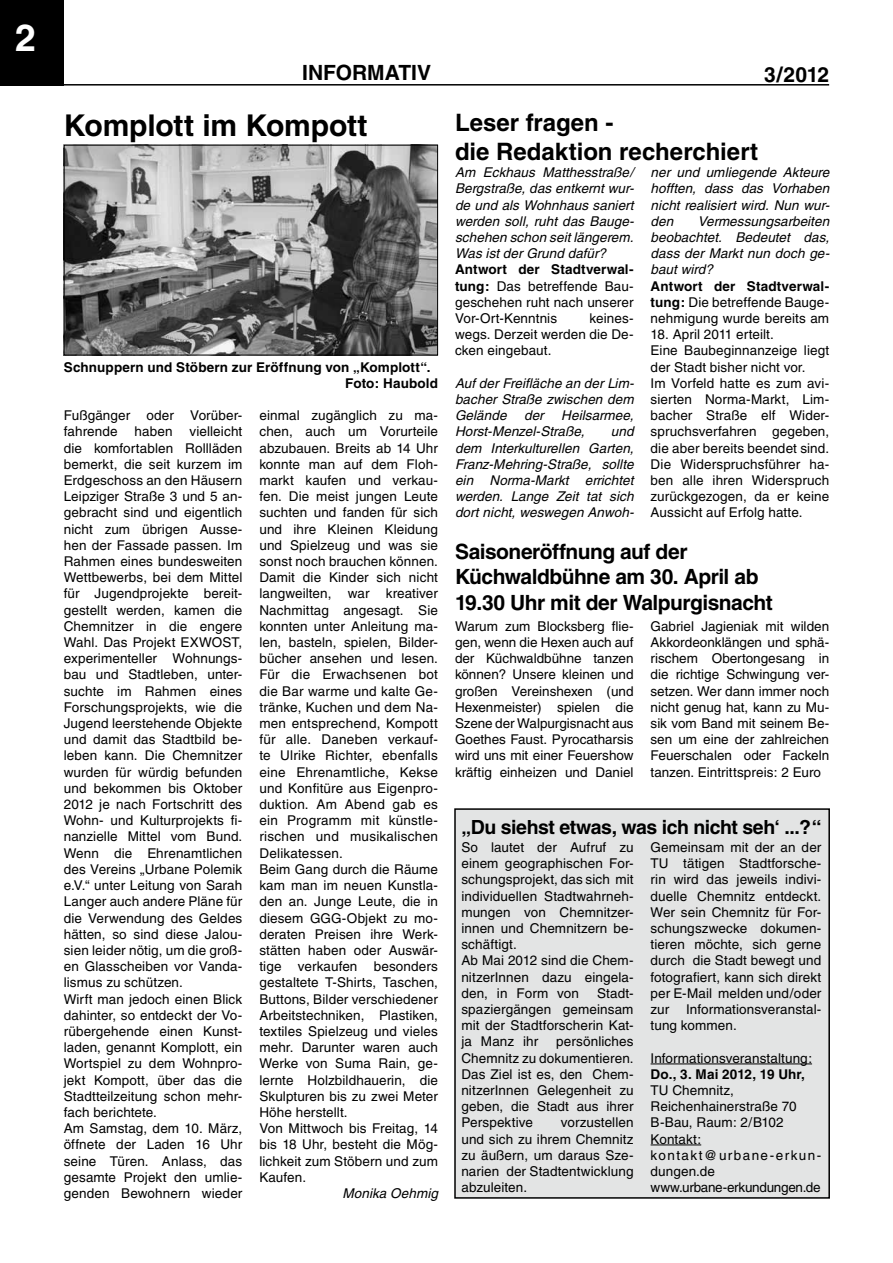
<style>
.page{position:relative;width:893px;height:1263px;background:#fff}
.page>*{position:absolute;margin:0;border:0;box-sizing:border-box;transform-origin:0 0}
.t1{font:700 37.5px "Helvetica";color:#fff}
.t2{font:700 30px "Helvetica";letter-spacing:-.005em;color:#000}
.t3{font:700 24px/28.8px "Helvetica";color:#000}
.t4{font:700 21px/25.2px "Helvetica";letter-spacing:-.025em;color:#000}
.t5{font:700 19.5px "Helvetica";letter-spacing:-.025em;color:#000}
.t6{font:13.5px/16.2px "Helvetica";letter-spacing:.01em;color:#000;text-align:justify}
.t7{font:italic 13.5px/16.2px "Helvetica";letter-spacing:.005em;color:#000;text-align:justify}
.t8{font:700 13.5px/16.2px "Helvetica";letter-spacing:.01em;color:#000}
.s1{font-weight:700}
</style>
<div class="page">
<div style="left:0;top:0;width:64px;height:86px;background:#000"></div>
<hr style="left:64px;top:84px;width:765px;height:2px;background:#000">
<div style="left:455px;top:809px;width:374px;height:389px;background:#e3e4e4"></div>
<div style="left:454px;top:808px;width:376px;height:391px;border:2px solid #000"></div>
<img style="left:66px;top:147px;width:370px;height:206px">
<div style="left:64px;top:145px;width:374px;height:210px;border:1px solid #000"></div>
<hr style="left:651px;top:1063px;width:161px;height:1px;background:#000">
<hr style="left:651px;top:1144px;width:50px;height:1px;background:#000">
<h1 class="t1" style="left:15px;top:15px;width:22px">2</h1>
<h3 class="t4" style="left:302px;top:60px;width:64px">Informati</h3>
<h3 class="t4" style="left:417px;top:60px;width:16px">v</h3>
<h3 class="t4" style="left:764px;top:62px;width:67px">3/2012</h3>
<h2 class="t2" style="left:64px;top:107px;width:305px">Komplott im Kompott</h2>
<h3 class="t3" style="left:455px;top:108px;width:305px">Leser fragen -<br>die Redaktion recherchiert</h3>
<p class="t8" style="left:345px;top:359px;width:94px;text-indent:-281px">Schnuppern und Stöbern zur Eröffnung von „Komplott“.<br>Foto: Haubold</p>
<p class="t6" style="left:64px;top:407px;width:180px">Fußgänger oder Vorüber&shy;fahrende</p>
<p class="t6" style="left:64px;top:424px;width:180px;text-align:left;text-indent:126px">vielleicht die komfortablen Rollläden bemerkt, die seit kurzem im<br>Erdgeschoss an den Häusern<br>Leipziger Straße 3 und 5 an&shy;gebracht sind und eigentlich nicht zum übrigen Ausse&shy;hen der Fassade passen. Im<br>Rahmen eines bundesweiten<br>Wettbewerbs, bei dem Mittel für Jugendprojekte bereit&shy;gestellt werden, kamen die<br>Chemnitzer in die engere<br>Wahl. Das Projekt EXWOST, experimenteller Wohnungs&shy;bau und Stadtleben, unter&shy;suchte im Rahmen eines<br>Forschungsprojekts, wie die<br>Jugend leerstehende Objekte und damit das Stadtbild be&shy;leben kann. Die Chemnitzer wurden für würdig befunden und bekommen bis Oktober<br>2012 je nach Fortschritt des<br>Wohn- und Kulturprojekts fi&shy;nanzielle Mittel vom Bund.<br>Wenn die Ehrenamtlichen des Vereins „Urbane Polemik e.V.“ unter Leitung von Sarah<br>Langer auch andere Pläne für die Verwendung des Geldes hätten, so sind diese Jalou&shy;sien leider nötig, um die groß&shy;en Glasscheiben vor Vanda&shy;lismus zu schützen.<br>Wirft man jedoch einen Blick dahinter, so entdeckt der Vo&shy;rübergehende einen Kunst&shy;laden, genannt Komplott, ein<br>Wortspiel zu dem Wohnpro&shy;jekt Kompott, über das die<br>Stadtteilzeitung schon mehr&shy;fach berichtete.<br>Am Samstag, dem 10. März, öffnete der Laden 16 Uhr seine Türen. Anlass, das gesamte Projekt den umlie&shy;genden Bewohnern wieder</p>
<p class="t6" style="left:135px;top:424px;width:40px">haben</p>
<p class="t6" style="left:259px;top:407px;width:180px;text-align:left">einmal zugänglich zu ma&shy;chen, auch um Vorurteile abzubauen. Breits ab 14 Uhr konnte man auf dem Floh&shy;markt kaufen und verkau&shy;fen. Die meist jungen Leute suchten und fanden für sich und ihre Kleinen Kleidung und Spielzeug und was sie sonst noch brauchen können.<br>Damit die Kinder sich nicht langweilten, war kreativer<br>Nachmittag angesagt. Sie konnten unter Anleitung ma&shy;len, basteln, spielen, Bilder&shy;bücher ansehen und lesen.<br>Für die Erwachsenen bot die Bar warme und kalte Ge&shy;tränke, Kuchen und dem Na&shy;men entsprechend, Kompott für alle. Daneben verkauf&shy;te Ulrike Richter, ebenfalls eine Ehrenamtliche, Kekse und Konfitüre aus Eigenpro&shy;duktion. Am Abend gab es ein Programm mit künstle&shy;rischen und musikalischen<br>Delikatessen.<br>Beim Gang durch die Räume kam man im neuen Kunstla&shy;den an. Junge Leute, die in diesem GGG-Objekt zu mo&shy;deraten Preisen ihre Werk&shy;stätten haben oder Auswär&shy;tige verkaufen besonders gestaltete T-Shirts, Taschen,<br>Buttons, Bilder verschiedener<br>Arbeitstechniken, Plastiken, textiles Spielzeug und vieles mehr. Darunter waren auch<br>Werke von Suma Rain, ge&shy;lernte Holzbildhauerin, die<br>Skulpturen bis zu zwei Meter<br>Höhe herstellt.<br>Von Mittwoch bis Freitag, 14 bis 18 Uhr, besteht die Mög&shy;lichkeit zum Stöbern und zum<br>Kaufen.</p>
<p class="t7" style="left:342px;top:1185px;width:97px">Monika Oehmig</p>
<p class="t7" style="left:455px;top:164px;width:180px">Am Eckhaus Matthesstraße/ Bergstraße, das entkernt wur&shy;de und als Wohnhaus saniert werden soll, ruht das Bauge&shy;schehen schon seit längerem.<br>Was ist der Grund dafür?</p>
<p class="t6" style="left:455px;top:262px;width:180px"><span class="s1">Antwort der Stadtverwal&shy;tung:</span> Das betreffende Bau&shy;geschehen ruht nach unserer Vor-Ort-Kenntnis</p>
<p class="t6" style="left:455px;top:310px;width:180px;text-indent:135px">keines&shy;wegs. Derzeit werden die De&shy;cken eingebaut.</p>
<p class="t7" style="left:455px;top:375px;width:180px">Auf der Freifläche an der Lim&shy;bacher Straße zwischen dem Gelände</p>
<p class="t7" style="left:455px;top:407px;width:180px;text-indent:106px">Heilsarmee,<br>Horst-Menzel-Straße,</p>
<p class="t7" style="left:524px;top:407px;width:21px">der</p>
<p class="t7" style="left:455px;top:424px;width:180px;text-indent:156px">und dem Interkulturellen Garten, Franz-Mehring-Straße, sollte ein Norma-Markt errichtet werden. Lange Zeit tat sich dort nicht, weswegen Anwoh-</p>
<p class="t7" style="left:651px;top:164px;width:180px">ner und umliegende Akteure hofften, dass das Vorhaben nicht realisiert wird. Nun wur&shy;den</p>
<p class="t7" style="left:651px;top:213px;width:180px;text-indent:47px">Vermessungsarbeiten beobachtet. Bedeutet das, dass der Markt nun doch ge&shy;baut wird?</p>
<p class="t6" style="left:651px;top:278px;width:180px"><span class="s1">Antwort der Stadtverwal&shy;tung:</span> Die betreffende Bauge&shy;nehmigung wurde bereits am</p>
<p class="t6" style="left:651px;top:326px;width:180px;text-align:left">18. April 2011 erteilt.<br>Eine Baubeginnanzeige liegt der Stadt bisher nicht vor.<br>Im Vorfeld hatte es zum avi&shy;sierten Norma-Markt, Lim&shy;bacher Straße elf Wider&shy;spruchsverfahren gegeben, die aber bereits beendet sind.<br>Die Widerspruchsführer ha&shy;ben alle ihren Widerspruch zurückgezogen, da er keine<br>Aussicht auf Erfolg hatte.</p>
<h3 class="t4" style="left:455px;top:539px;width:319px">Saisoneröffnung auf der<br>Küchwaldbühne am 30. April ab<br>19.30 Uhr mit der Walpurgisnacht</h3>
<p class="t6" style="left:455px;top:618px;width:180px">Warum zum Blocksberg flie&shy;gen, wenn die Hexen auch auf der Küchwaldbühne tanzen können? Unsere kleinen und großen Vereinshexen (und Hexenmeister) spielen die Szene der Walpurgisnacht aus Goethes Faust. Pyrocatharsis wird uns mit einer Feuershow kräftig einheizen und Daniel</p>
<p class="t6" style="left:651px;top:618px;width:180px">Gabriel Jagieniak mit wilden Akkordeonklängen und sphä&shy;rischem Obertongesang in die richtige Schwingung ver&shy;setzen. Wer dann immer noch nicht genug hat, kann zu Mu&shy;sik vom Band mit seinem Be&shy;sen um eine der zahlreichen Feuerschalen oder Fackeln tanzen. Eintrittspreis: 2 Euro</p>
<h3 class="t5" style="left:461px;top:815px;width:362px">„Du siehst etwas, was ich nicht seh‘ ...?“</h3>
<p class="t6" style="left:461px;top:839px;width:174px;text-align:left">So lautet der Aufruf zu einem geographischen For&shy;schungsprojekt, das sich mit individuellen Stadtwahrneh&shy;mungen von Chemnitzer&shy;innen und Chemnitzern be&shy;schäftigt.<br>Ab Mai 2012 sind die Chem&shy;nitzerInnen dazu eingela&shy;den, in Form von</p>
<p class="t6" style="left:461px;top:985px;width:174px;text-indent:136px">Stadt&shy;spaziergängen gemeinsam mit der Stadtforscherin Kat&shy;ja Manz ihr</p>
<p class="t6" style="left:461px;top:1033px;width:174px;text-indent:95px">persönliches Chemnitz zu dokumentieren.<br>Das Ziel ist es, den Chem&shy;nitzerInnen Gelegenheit zu geben, die Stadt aus ihrer Perspektive</p>
<p class="t6" style="left:461px;top:1114px;width:174px;text-indent:99px">vorzustellen und sich zu ihrem Chemnitz zu äußern, um daraus Sze&shy;narien der Stadtentwicklung abzuleiten.</p>
<p class="t6" style="left:651px;top:839px;width:172px">Gemeinsam mit der an der TU tätigen Stadtforsche&shy;rin wird das jeweils indivi&shy;duelle Chemnitz entdeckt.<br>Wer sein Chemnitz für For&shy;schungszwecke dokumen&shy;tieren möchte, sich gerne durch die Stadt bewegt und fotografiert, kann sich direkt per E-Mail melden und/oder zur Informationsveranstal&shy;tung kommen.</p>
<p class="t6" style="left:651px;top:1050px;width:163px">Informationsveranstaltung:</p>
<p class="t8" style="left:651px;top:1066px;width:156px">Do., 3. Mai 2012, 19 Uhr,</p>
<p class="t6" style="left:651px;top:1082px;width:172px;text-align:left">TU Chemnitz,<br>Reichenhainerstraße 70<br>B-Bau, Raum: 2/B102<br>Kontakt: kontakt@urbane-erkun&shy;dungen.de www.urbane-erkundungen.de</p>
</div>
